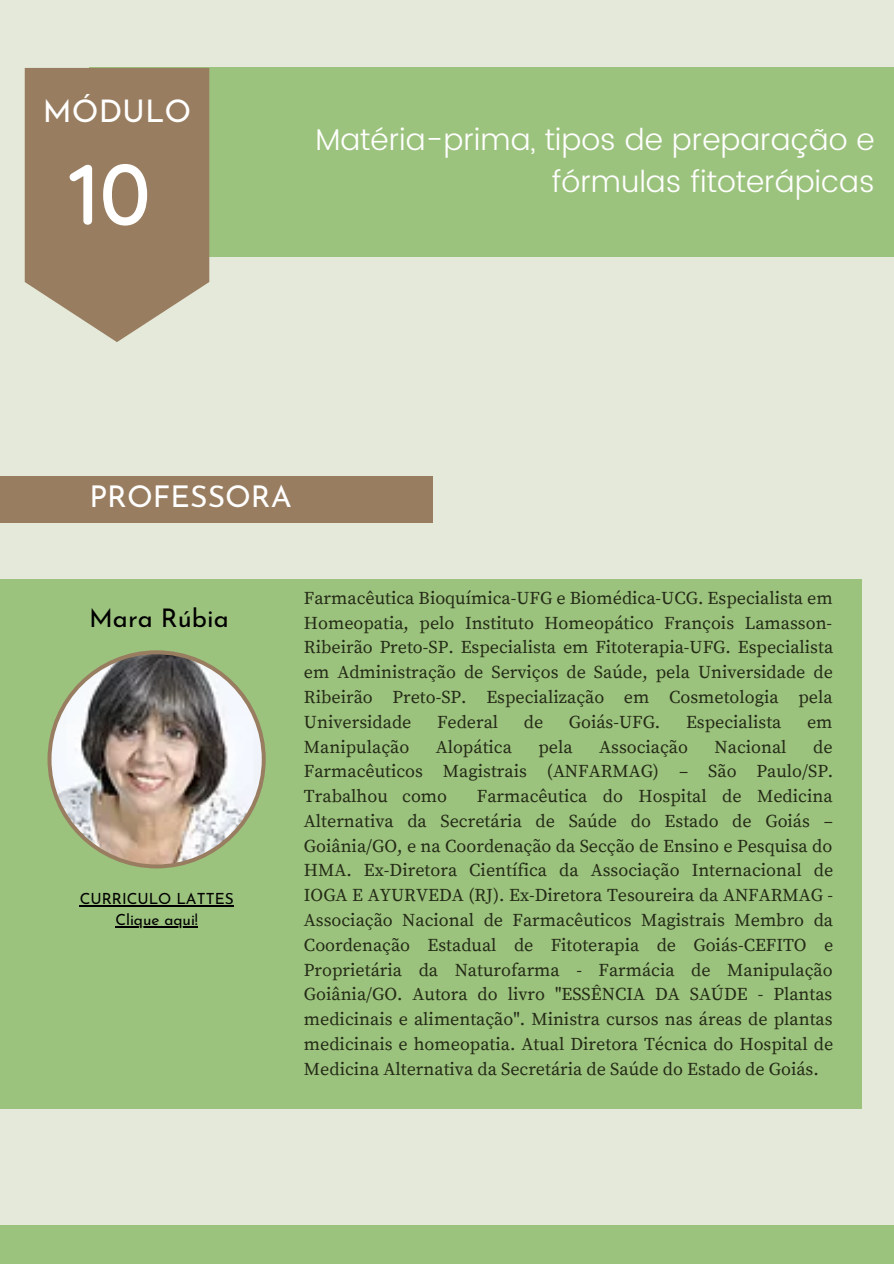
<style>
.page{position:relative;width:894px;height:1264px;background:#fff}
.page>*{position:absolute;margin:0;border:0;box-sizing:border-box;transform-origin:0 0}
.t1{font:500 85.5px "Quicksand";color:#fff}
.t2{font:31.2px "Josefin Sans";color:#fff}
.t3{font:300 30px/41.7px "Poppins";color:#fff;text-align:right}
.t4{font:30px "Josefin Sans";color:#fff}
.t5{font:25.65px "Josefin Sans";color:#000}
.t6{font:18px/24.8px "Source Serif Pro";color:#242a16;text-align:justify}
.t7{font:15.45px "Josefin Sans";color:#000}
</style>
<div class="page">
<div style="left:0;top:0;width:893px;height:1263px;background:#e5e9da"></div>
<div style="left:89px;top:68px;width:804px;height:189px;background:#9cc37e"></div>
<div style="left:0;top:579px;width:860px;height:529px;background:#9cc37e"></div>
<svg style="left:25px;top:68px;width:184px;height:274px;background:#a1886d"></svg>
<div style="left:0;top:1225px;width:893px;height:38px;background:#9cc37e"></div>
<div style="left:0;top:476px;width:432px;height:46px;background:#997d60"></div>
<svg style="left:47px;top:650px;width:219px;height:218px"></svg>
<hr style="left:80px;top:904px;width:154px;height:2px;background:#000">
<hr style="left:115px;top:926px;width:83px;height:1px;background:#000">
<p class="t2" style="left:43px;top:98px;width:150px">MÓDULO</p>
<p class="t1" style="left:69px;top:139px;width:83px">10</p>
<p class="t3" style="left:315px;top:119px;width:560px">Matéria-prima, tipos de preparação e fórmulas fitoterápicas</p>
<p class="t4" style="left:89px;top:484px;width:204px">PROFESSORA</p>
<p class="t5" style="left:89px;top:607px;width:141px">Mara Rúbia</p>
<p class="t7" style="left:80px;top:892px;width:155px">CURRICULO LATTES</p>
<p class="t7" style="left:115px;top:913px;width:84px">Clique aqui!</p>
<p class="t6" style="left:304px;top:586px;width:530px">Farmacêutica Bioquímica-UFG e Biomédica-UCG. Especialista em Homeopatia, pelo Instituto Homeopático François Lamasson-Ribeirão Preto-SP. Especialista em Fitoterapia-UFG. Especialista em Administração de Serviços de Saúde, pela Universidade de Ribeirão Preto-SP. Especialização em Cosmetologia pela Universidade</p>
<p class="t6" style="left:437px;top:710px;width:63px">Federal</p>
<p class="t6" style="left:523px;top:710px;width:21px">de</p>
<p class="t6" style="left:568px;top:710px;width:93px">Goiás-UFG.</p>
<p class="t6" style="left:685px;top:710px;width:97px">Especialista</p>
<p class="t6" style="left:806px;top:710px;width:27px">em</p>
<p class="t6" style="left:304px;top:735px;width:107px">Manipulação</p>
<p class="t6" style="left:435px;top:735px;width:78px">Alopática</p>
<p class="t6" style="left:538px;top:735px;width:36px">pela</p>
<p class="t6" style="left:599px;top:735px;width:90px">Associação</p>
<p class="t6" style="left:714px;top:735px;width:73px">Nacional</p>
<p class="t6" style="left:304px;top:735px;width:530px;text-indent:509px">de Farmacêuticos Magistrais (ANFARMAG) – São Paulo/SP.<br>Trabalhou como</p>
<p class="t6" style="left:304px;top:784px;width:530px;text-indent:173px">Farmacêutica do Hospital de Medicina Alternativa da Secretária de Saúde do Estado de Goiás – Goiânia/GO, e na Coordenação da Secção de Ensino e Pesquisa do HMA. Ex-Diretora Científica da Associação Internacional de IOGA E AYURVEDA (RJ). Ex-Diretora Tesoureira da ANFARMAG - Associação Nacional de Farmacêuticos Magistrais Membro da Coordenação Estadual de Fitoterapia de Goiás-CEFITO e Proprietária da Naturofarma - Farmácia de Manipulação Goiânia/GO. Autora do livro "ESSÊNCIA DA SAÚDE - Plantas medicinais e alimentação". Ministra cursos nas áreas de plantas medicinais e homeopatia. Atual Diretora Técnica do Hospital de Medicina Alternativa da Secretária de Saúde do Estado de Goiás.</p>
</div>
